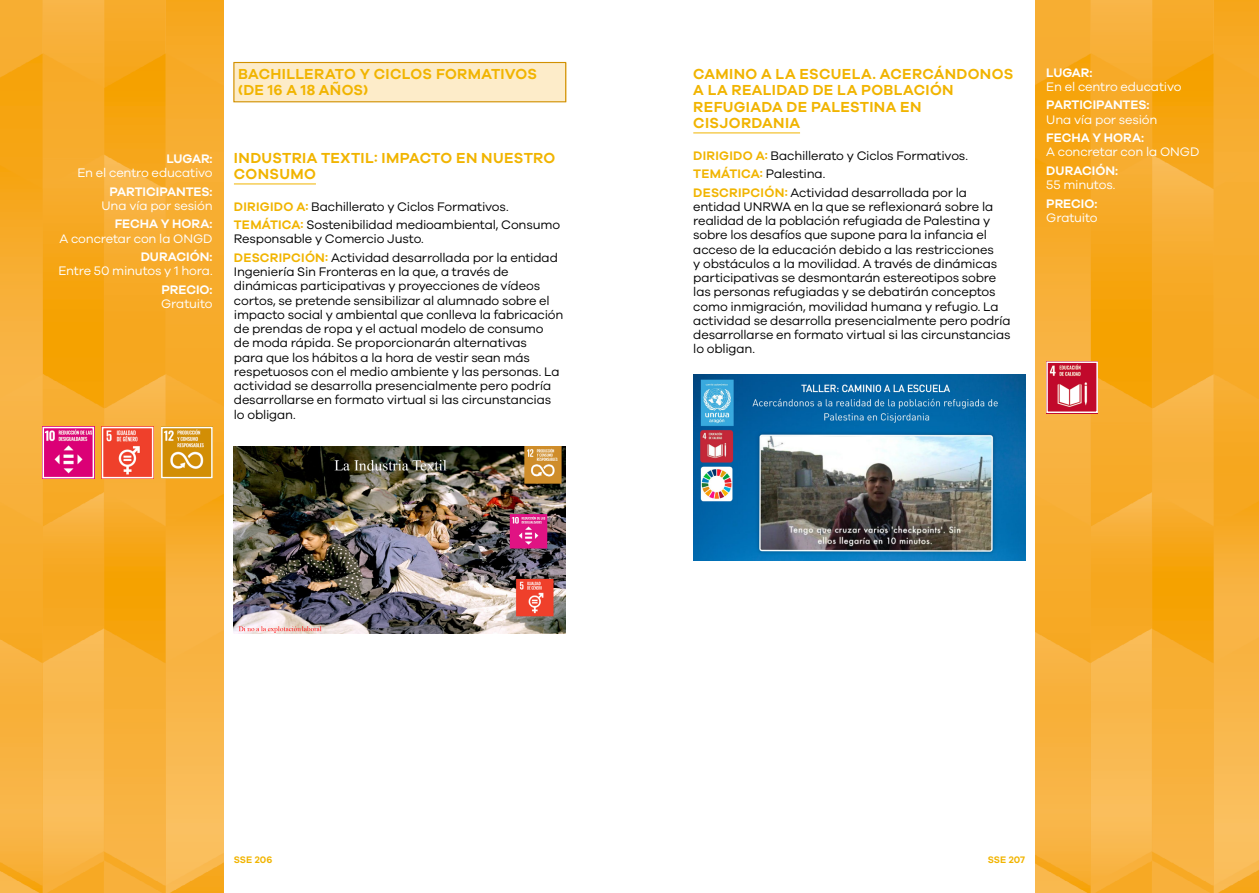
<style>
.page{position:relative;width:1259px;height:893px;background:#fff}
.page>*{position:absolute;margin:0;border:0;box-sizing:border-box;transform-origin:0 0}
.t1{font:600 15px/16.5px "Galano Grotesque";letter-spacing:.025em;color:#f1b400}
.t2{font:12.75px/14.2px "Galano Grotesque";letter-spacing:-.015em;color:#000}
.t3{font:12.75px "Galano Grotesque";letter-spacing:-.015em;color:#fff}
.t4{font:600 12.75px "Galano Grotesque";color:#fff}
.t5{font:600 9.75px "Galano Grotesque";letter-spacing:-.005em;color:#f1b400}
.s1{font-weight:600;color:#f1b400}
</style>
<div class="page">
<img style="left:0;top:0;width:224px;height:893px">
<img style="left:1035px;top:0;width:224px;height:893px">
<div style="left:233px;top:63px;width:334px;height:39px;background:#fdecc9"></div>
<div style="left:233px;top:62px;width:333px;height:40px;border:1px solid #d19000"></div>
<hr style="left:234px;top:184px;width:82px;height:1px;background:#f1b400">
<hr style="left:693px;top:133px;width:107px;height:1px;background:#f1b400">
<img style="left:693px;top:374px;width:332px;height:187px">
<img style="left:234px;top:446px;width:332px;height:187px">
<img style="left:105px;top:430px;width:45px;height:45px">
<div style="left:102px;top:427px;width:51px;height:51px;border:2px solid #fff"></div>
<img style="left:46px;top:430px;width:45px;height:45px">
<div style="left:43px;top:427px;width:51px;height:51px;border:2px solid #fff"></div>
<img style="left:164px;top:430px;width:46px;height:45px">
<div style="left:161px;top:427px;width:52px;height:51px;border:2px solid #fff"></div>
<img style="left:1049px;top:364px;width:46px;height:46px">
<div style="left:1046px;top:361px;width:52px;height:52px;border:2px solid #fff"></div>
<p class="t1" style="left:238px;top:65px;width:300px">BACHILLERATO Y CICLOS FORMATIVOS (DE 16 A 18 AÑOS)</p>
<p class="t4" style="left:166px;top:151px;width:48px">LUGAR:</p>
<p class="t3" style="left:77px;top:165px;width:137px">En el centro educativo</p>
<p class="t4" style="left:109px;top:184px;width:105px">PARTICIPANTES:</p>
<p class="t3" style="left:101px;top:198px;width:113px">Una vía por sesión</p>
<p class="t4" style="left:115px;top:216px;width:99px">FECHA Y HORA:</p>
<p class="t3" style="left:60px;top:231px;width:155px">A concretar con la ONGD</p>
<p class="t4" style="left:141px;top:249px;width:73px">DURACIÓN:</p>
<p class="t3" style="left:58px;top:263px;width:156px">Entre 50 minutos y 1 hora.</p>
<p class="t4" style="left:161px;top:282px;width:53px">PRECIO:</p>
<p class="t3" style="left:161px;top:296px;width:53px">Gratuito</p>
<p class="t1" style="left:234px;top:149px;width:323px">INDUSTRIA TEXTIL: IMPACTO EN NUESTRO<br>CONSUMO</p>
<p class="t2" style="left:234px;top:197px;width:328px;line-height:18.5px"><span class="s1">DIRIGIDO A:</span> Bachillerato y Ciclos Formativos.<br><span class="s1">TEMÁTICA:</span> Sostenibilidad medioambiental, Consumo</p>
<p class="t2" style="left:234px;top:229px;width:325px;line-height:18.5px">Responsable y Comercio Justo.<br><span class="s1">DESCRIPCIÓN:</span> Actividad desarrollada por la entidad</p>
<p class="t2" style="left:234px;top:264px;width:331px">Ingeniería Sin Fronteras en la que, a través de dinámicas participativas y proyecciones de vídeos cortos, se pretende sensibilizar al alumnado sobre el impacto social y ambiental que conlleva la fabricación de prendas de ropa y el actual modelo de consumo<br>de moda rápida. Se proporcionarán alternativas<br>para que los hábitos a la hora de vestir sean más respetuosos con el medio ambiente y las personas. La actividad se desarrolla presencialmente pero podría desarrollarse en formato virtual si las circunstancias lo obligan.</p>
<p class="t1" style="left:693px;top:65px;width:321px">CAMINO A LA ESCUELA. ACERCÁNDONOS<br>A LA REALIDAD DE LA POBLACIÓN<br>REFUGIADA DE PALESTINA EN<br>CISJORDANIA</p>
<p class="t2" style="left:693px;top:146px;width:276px;line-height:18.5px"><span class="s1">DIRIGIDO A:</span> Bachillerato y Ciclos Formativos.<br><span class="s1">TEMÁTICA:</span> Palestina.<br><span class="s1">DESCRIPCIÓN:</span> Actividad desarrollada por la</p>
<p class="t2" style="left:693px;top:199px;width:319px">entidad UNRWA en la que se reflexionará sobre la realidad de la población refugiada de Palestina y sobre los desafíos que supone para la infancia el acceso de la educación debido a las restricciones<br>y obstáculos a la movilidad. A través de dinámicas participativas se desmontarán estereotipos sobre las personas refugiadas y se debatirán conceptos como inmigración, movilidad humana y refugio. La actividad se desarrolla presencialmente pero podría desarrollarse en formato virtual si las circunstancias lo obligan.</p>
<p class="t4" style="left:1046px;top:64px;width:48px">LUGAR:</p>
<p class="t3" style="left:1046px;top:79px;width:137px">En el centro educativo</p>
<p class="t4" style="left:1046px;top:97px;width:105px">PARTICIPANTES:</p>
<p class="t3" style="left:1046px;top:112px;width:113px">Una vía por sesión</p>
<p class="t4" style="left:1046px;top:130px;width:99px">FECHA Y HORA:</p>
<p class="t3" style="left:1046px;top:144px;width:155px">A concretar con la ONGD</p>
<p class="t4" style="left:1046px;top:163px;width:73px">DURACIÓN:</p>
<p class="t3" style="left:1046px;top:177px;width:71px">55 minutos.</p>
<p class="t4" style="left:1046px;top:196px;width:53px">PRECIO:</p>
<p class="t3" style="left:1046px;top:210px;width:53px">Gratuito</p>
<p class="t5" style="left:234px;top:854px;width:40px">SSE 206</p>
<p class="t5" style="left:988px;top:854px;width:39px">SSE 207</p>
</div>
